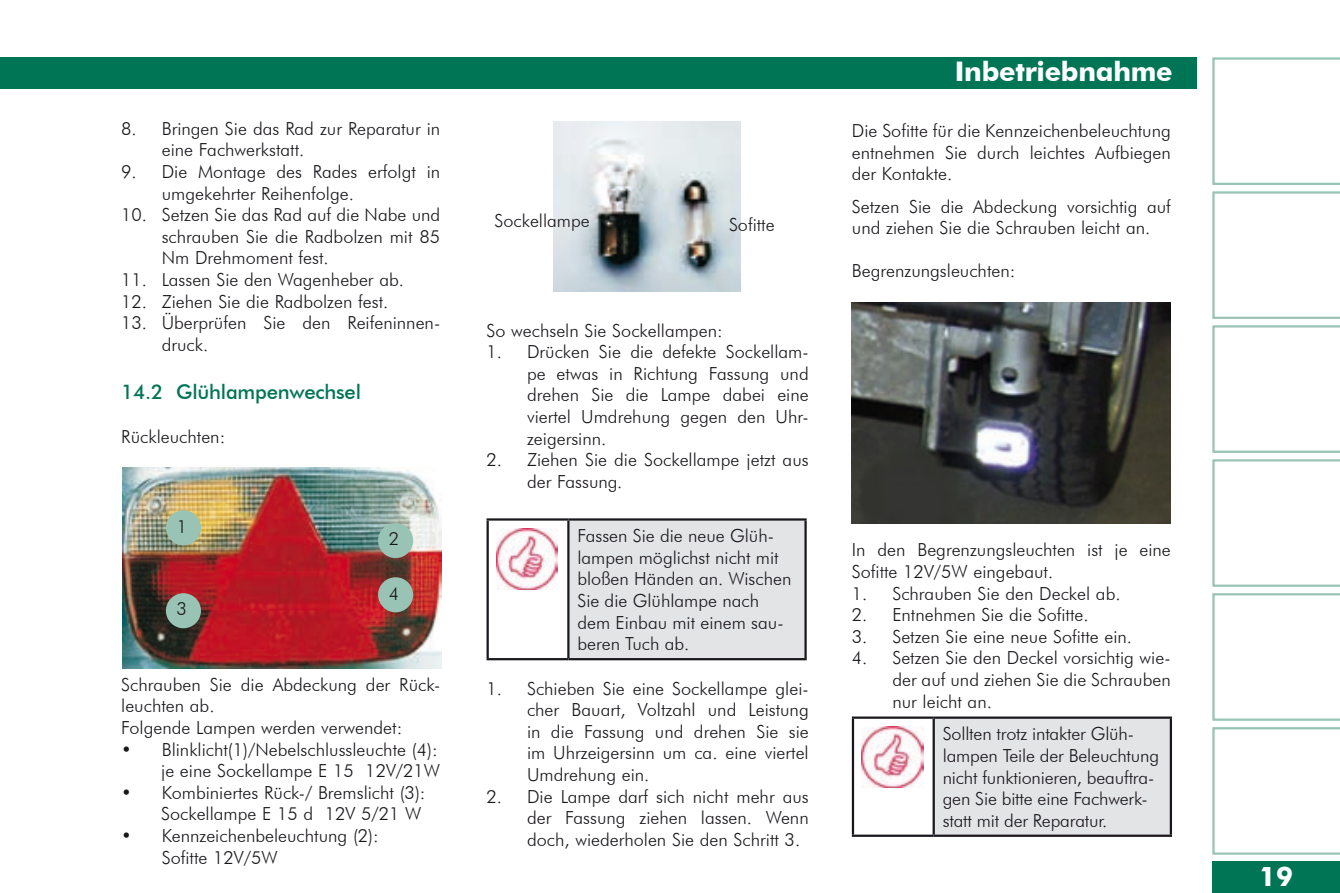
<style>
.page{position:relative;width:1340px;height:893px;background:#fff}
.page>*{position:absolute;margin:0;border:0;box-sizing:border-box;transform-origin:0 0}
.t1{font:700 27px "Futura BT";letter-spacing:-.01em;color:#fff}
.t2{font:500 20.25px "Futura BT";letter-spacing:-.01em;color:#007556}
.t3{font:300 18px/21.6px "Futura BT";color:#1a171c}
</style>
<div class="page">
<div style="left:0;top:57px;width:1196px;height:32px;background:#007556"></div>
<svg style="left:1212px;top:727px;width:127px;height:128px"></svg>
<svg style="left:1212px;top:593px;width:127px;height:128px"></svg>
<svg style="left:1212px;top:459px;width:127px;height:128px"></svg>
<svg style="left:1212px;top:325px;width:127px;height:128px"></svg>
<svg style="left:1212px;top:191px;width:127px;height:128px"></svg>
<svg style="left:1212px;top:57px;width:127px;height:128px"></svg>
<div style="left:1212px;top:861px;width:127px;height:32px;background:#007556"></div>
<img style="left:122px;top:468px;width:319px;height:200px">
<img style="left:553px;top:121px;width:187px;height:171px">
<div style="left:568px;top:519px;width:237px;height:140px;background:#e3e4e5"></div>
<hr style="left:486px;top:518px;width:82px;height:3px;background:#1a171c">
<hr style="left:486px;top:521px;width:3px;height:137px;background:#1a171c">
<hr style="left:568px;top:518px;width:238px;height:3px;background:#1a171c">
<hr style="left:567px;top:521px;width:2px;height:137px;background:#1a171c">
<hr style="left:804px;top:521px;width:2px;height:137px;background:#1a171c">
<hr style="left:486px;top:658px;width:82px;height:2px;background:#1a171c">
<hr style="left:568px;top:658px;width:238px;height:2px;background:#1a171c">
<img style="left:496px;top:528px;width:62px;height:62px">
<img style="left:851px;top:303px;width:319px;height:221px">
<div style="left:933px;top:718px;width:237px;height:118px;background:#e3e4e5"></div>
<hr style="left:851px;top:716px;width:82px;height:3px;background:#1a171c">
<hr style="left:851px;top:719px;width:3px;height:116px;background:#1a171c">
<hr style="left:933px;top:716px;width:238px;height:3px;background:#1a171c">
<hr style="left:932px;top:719px;width:2px;height:116px;background:#1a171c">
<hr style="left:1169px;top:719px;width:2px;height:116px;background:#1a171c">
<hr style="left:851px;top:835px;width:82px;height:2px;background:#1a171c">
<hr style="left:933px;top:835px;width:238px;height:2px;background:#1a171c">
<img style="left:862px;top:727px;width:61px;height:61px">
<div style="left:378px;top:523px;width:35px;height:35px;background:#99c3b4;border-radius:50%"></div>
<div style="left:166px;top:510px;width:35px;height:35px;background:#99c3b4;border-radius:50%"></div>
<div style="left:378px;top:577px;width:35px;height:35px;background:#99c3b4;border-radius:50%"></div>
<div style="left:166px;top:593px;width:35px;height:35px;background:#99c3b4;border-radius:50%"></div>
<p class="t3" style="left:162px;top:118px;width:280px">Bringen Sie das Rad zur Reparatur in eine Fachwerkstatt.<br>Die Montage des Rades erfolgt in umgekehrter Reihenfolge.<br>Setzen Sie das Rad auf die Nabe und schrauben Sie die Radbolzen mit 85<br>Nm Drehmoment fest.<br>Lassen Sie den Wagenheber ab.<br>Ziehen Sie die Radbolzen fest.<br>Überprüfen Sie den Reifeninnen&shy;druck.</p>
<p class="t2" style="left:121px;top:380px;width:241px">14.2 Glühlampenwechsel</p>
<p class="t3" style="left:121px;top:425px;width:105px">Rückleuchten:</p>
<p class="t3" style="left:121px;top:118px;width:17px">8.</p>
<p class="t3" style="left:121px;top:161px;width:17px">9.</p>
<p class="t3" style="left:121px;top:204px;width:27px">10.</p>
<p class="t3" style="left:121px;top:269px;width:27px;text-align:justify">11.<br>12.<br>13.</p>
<p class="t3" style="left:177px;top:516px;width:12px">1</p>
<p class="t3" style="left:176px;top:598px;width:12px">3</p>
<p class="t3" style="left:389px;top:527px;width:12px">2</p>
<p class="t3" style="left:389px;top:583px;width:12px">4</p>
<p class="t3" style="left:121px;top:673px;width:320px">Schrauben Sie die Abdeckung der Rück-</p>
<p class="t3" style="left:121px;top:695px;width:95px">leuchten ab.</p>
<p class="t3" style="left:121px;top:717px;width:282px">Folgende Lampen werden verwendet:</p>
<p class="t3" style="left:162px;top:738px;width:277px">Blinklicht(1)/Nebelschlussleuchte (4):</p>
<p class="t3" style="left:161px;top:760px;width:280px">je eine Sockellampe E 15 12V/21W</p>
<p class="t3" style="left:162px;top:781px;width:265px">Kombiniertes Rück-/ Bremslicht (3):</p>
<p class="t3" style="left:161px;top:803px;width:262px">Sockellampe E 15 d 12V 5/21 W</p>
<p class="t3" style="left:162px;top:825px;width:218px">Kennzeichenbeleuchtung (2):</p>
<p class="t3" style="left:162px;top:846px;width:117px">Sofitte 12V/5W</p>
<p class="t3" style="left:121px;top:738px;width:12px">•</p>
<p class="t3" style="left:121px;top:781px;width:12px">•</p>
<p class="t3" style="left:121px;top:825px;width:12px">•</p>
<p class="t3" style="left:494px;top:210px;width:97px">Sockellampe</p>
<p class="t3" style="left:729px;top:213px;width:47px">Sofitte</p>
<p class="t3" style="left:527px;top:319px;width:283px;text-indent:-40px">So wechseln Sie Sockellampen:<br>Drücken Sie die defekte Sockellam&shy;pe etwas in Richtung Fassung und drehen Sie die Lampe dabei eine viertel Umdrehung gegen den Uhr&shy;zeigersinn.<br>Ziehen Sie die Sockellampe jetzt aus der Fassung.</p>
<p class="t3" style="left:577px;top:525px;width:215px">Fassen Sie die neue Glüh&shy;lampen möglichst nicht mit bloßen Händen an. Wischen<br>Sie die Glühlampe nach dem Einbau mit einem sau&shy;beren Tuch ab.</p>
<p class="t3" style="left:527px;top:677px;width:283px">Schieben Sie eine Sockellampe glei&shy;cher Bauart, Voltzahl und Leistung in die Fassung und drehen Sie sie im Uhrzeigersinn um ca. eine viertel<br>Umdrehung ein.<br>Die Lampe darf sich nicht mehr aus der Fassung ziehen lassen. Wenn doch, wiederholen Sie den Schritt 3.</p>
<p class="t3" style="left:486px;top:341px;width:17px">1.</p>
<p class="t3" style="left:486px;top:449px;width:17px">2.</p>
<p class="t3" style="left:486px;top:677px;width:17px">1.</p>
<p class="t3" style="left:486px;top:785px;width:17px">2.</p>
<p class="t1" style="left:954px;top:55px;width:219px">Inbetriebnahme</p>
<p class="t3" style="left:851px;top:120px;width:320px;text-align:justify">Die Sofitte für die Kennzeichenbeleuchtung entnehmen Sie durch leichtes Aufbiegen der Kontakte.</p>
<p class="t3" style="left:851px;top:195px;width:320px">Setzen Sie die Abdeckung vorsichtig auf und ziehen Sie die Schrauben leicht an.</p>
<p class="t3" style="left:851px;top:260px;width:165px">Begrenzungsleuchten:</p>
<p class="t3" style="left:851px;top:539px;width:320px">In den Begrenzungsleuchten ist je eine</p>
<p class="t3" style="left:851px;top:561px;width:203px">Sofitte 12V/5W eingebaut.</p>
<p class="t3" style="left:892px;top:582px;width:230px">Schrauben Sie den Deckel ab.</p>
<p class="t3" style="left:892px;top:604px;width:198px">Entnehmen Sie die Sofitte.</p>
<p class="t3" style="left:892px;top:625px;width:241px">Setzen Sie eine neue Sofitte ein.</p>
<p class="t3" style="left:892px;top:647px;width:280px">Setzen Sie den Deckel vorsichtig wie-</p>
<p class="t3" style="left:892px;top:669px;width:280px">der auf und ziehen Sie die Schrauben</p>
<p class="t3" style="left:892px;top:690px;width:101px">nur leicht an.</p>
<p class="t3" style="left:942px;top:723px;width:218px">Sollten trotz intakter Glüh&shy;lampen Teile der Beleuchtung nicht funktionieren, beauftra&shy;gen Sie bitte eine Fachwerk&shy;statt mit der Reparatur.</p>
<p class="t3" style="left:851px;top:582px;width:17px;text-align:justify">1.<br>2.<br>3.<br>4.</p>
<p class="t1" style="left:1259px;top:860px;width:35px">19</p>
</div>
